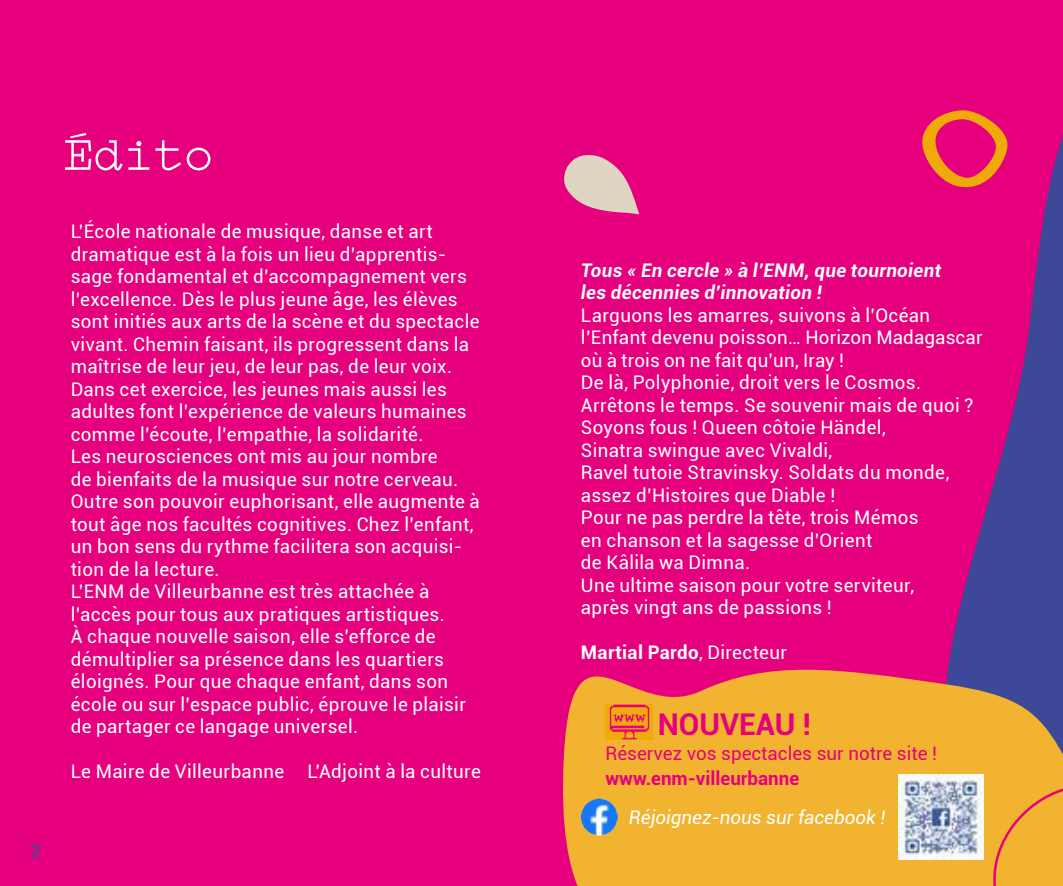
<style>
.page{position:relative;width:1063px;height:886px;background:#fff}
.page>*{position:absolute;margin:0;border:0;box-sizing:border-box;transform-origin:0 0}
.t1{font:50px "Compagnon";color:#fff}
.t2{font:700 30px "Roboto";color:#e6007d}
.t3{font:18.75px/22.5px "Roboto";letter-spacing:.02em;color:#fff}
.t4{font:italic 700 18.75px/22.5px "Roboto";letter-spacing:.02em;color:#fff}
.t5{font:18.75px "Roboto";color:#e6007d}
.t6{font:italic 18.75px "Roboto";color:#fff}
.t7{font:700 18.75px "Roboto";letter-spacing:.02em;color:#fff}
.t8{font:700 18.75px "Roboto";color:#e6007d}
.t9{font:500 17.5px "Roboto";color:#3e4898}
.s1{font-weight:400}
</style>
<div class="page">
<div style="left:20px;top:20px;width:1023px;height:846px;background:#e6007d"></div>
<div style="left:0;top:0;width:1063px;height:886px;border:40px solid #e6007d"></div>
<svg style="left:796px;top:0;width:267px;height:523px"></svg>
<svg style="left:0;top:0;width:431px;height:249px"></svg>
<svg style="left:922px;top:110px;width:87px;height:81px"></svg>
<svg style="left:547px;top:669px;width:389px;height:217px;fill:#f2b331"></svg>
<svg style="left:564px;top:155px;width:75px;height:59px"></svg>
<svg style="left:0;top:806px;width:75px;height:61px"></svg>
<div style="left:605px;top:704px;width:47px;height:35px;background:#f0aa08"></div>
<img style="left:609px;top:704px;width:41px;height:35px">
<svg style="left:936px;top:523px;width:127px;height:363px"></svg>
<img style="left:581px;top:798px;width:37px;height:37px;border-radius:18px">
<img style="left:898px;top:774px;width:85px;height:85px">
<p class="t9" style="left:30px;top:838px;width:11px">2</p>
<h1 class="t1" style="left:64px;top:131px;width:151px">Édito</h1>
<p class="t3" style="left:71px;top:220px;width:411px">L’École nationale de musique, danse et art dramatique est à la fois un lieu d’apprentis&shy;sage fondamental et d’accompagnement vers l’excellence. Dès le plus jeune âge, les élèves sont initiés aux arts de la scène et du spectacle vivant. Chemin faisant, ils progressent dans la maîtrise de leur jeu, de leur pas, de leur voix.<br>Dans cet exercice, les jeunes mais aussi les adultes font l’expérience de valeurs humaines comme l’écoute, l’empathie, la solidarité.<br>Les neurosciences ont mis au jour nombre<br>de bienfaits de la musique sur notre cerveau.<br>Outre son pouvoir euphorisant, elle augmente à tout âge nos facultés cognitives. Chez l’enfant, un bon sens du rythme facilitera son acquisi&shy;tion de la lecture.<br>L’ENM de Villeurbanne est très attachée à l’accès pour tous aux pratiques artistiques.<br>À chaque nouvelle saison, elle s’efforce de démultiplier sa présence dans les quartiers éloignés. Pour que chaque enfant, dans son école ou sur l’espace public, éprouve le plaisir de partager ce langage universel.</p>
<p class="t3" style="left:71px;top:760px;width:412px">Le Maire de Villeurbanne L'Adjoint à la culture</p>
<p class="t4" style="left:581px;top:258px;width:362px">Tous « En cercle » à l’ENM, que tournoient les décennies d’innovation !</p>
<p class="t3" style="left:581px;top:303px;width:403px">Larguons les amarres, suivons à l’Océan l’Enfant devenu poisson… Horizon Madagascar où à trois on ne fait qu’un, Iray !<br>De là, Polyphonie, droit vers le Cosmos.<br>Arrêtons le temps. Se souvenir mais de quoi ?<br>Soyons fous ! Queen côtoie Händel,<br>Sinatra swingue avec Vivaldi,<br>Ravel tutoie Stravinsky. Soldats du monde, assez d’Histoires que Diable !<br>Pour ne pas perdre la tête, trois Mémos<br>en chanson et la sagesse d’Orient<br>de Kâlila wa Dimna.<br>Une ultime saison pour votre serviteur,<br>après vingt ans de passions !</p>
<p class="t7" style="left:581px;top:639px;width:208px">Martial Pardo<span class="s1">, Directeur</span></p>
<h2 class="t2" style="left:658px;top:703px;width:155px">NOUVEAU !</h2>
<p class="t5" style="left:605px;top:740px;width:333px">Réservez vos spectacles sur notre site !</p>
<p class="t8" style="left:605px;top:765px;width:195px">www.enm-villeurbanne</p>
<p class="t6" style="left:629px;top:804px;width:258px">Réjoignez-nous sur facebook !</p>
</div>
